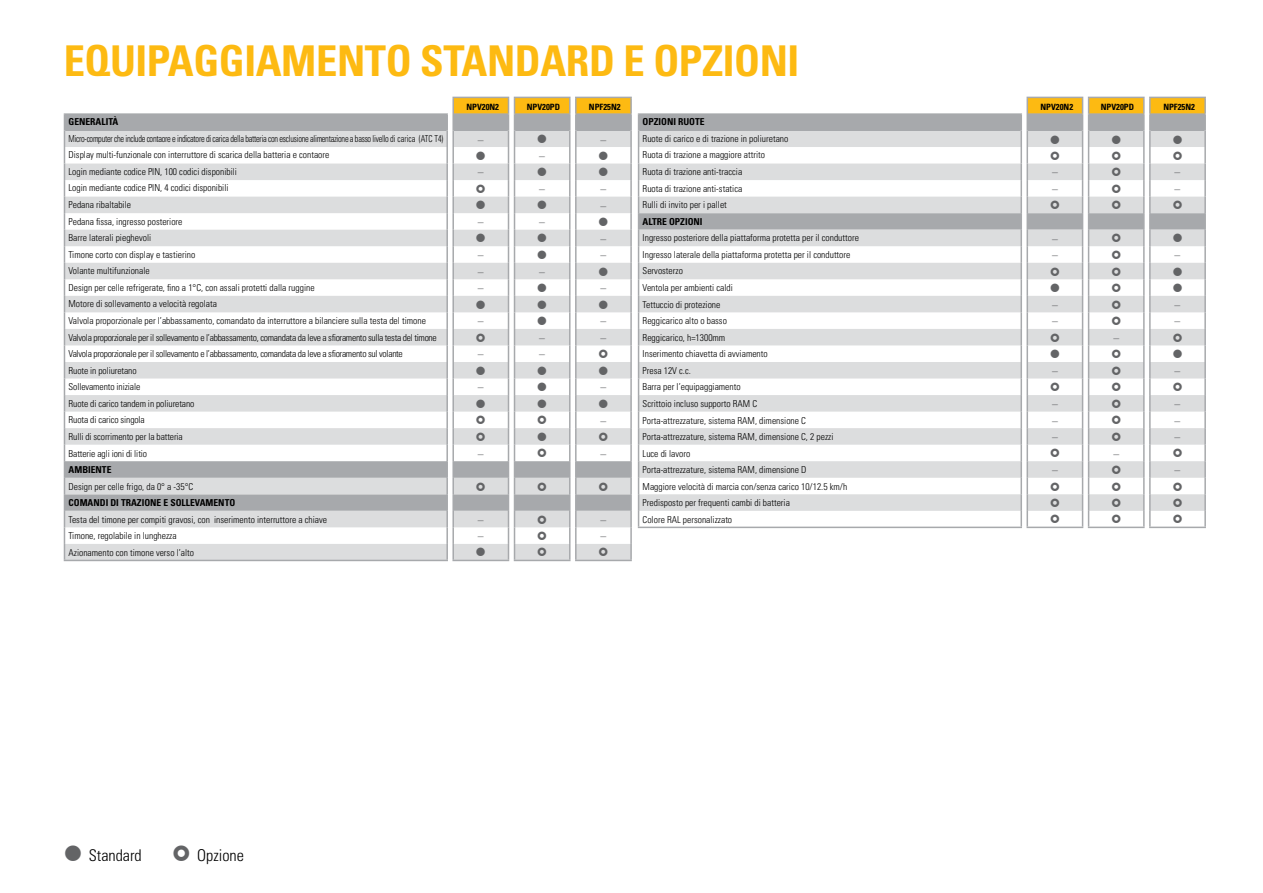
<style>
.page{position:relative;width:1263px;height:893px;background:#fff}
.page>*{position:absolute;margin:0;border:0;box-sizing:border-box;transform-origin:0 0}
.t1{font:42.45px "Univers LTCYR 67 Bold Cond";letter-spacing:-.01em;color:#fdba12}
.t2{font:16.2px "Univers LTCYR 47 Light Cond";color:#000}
.t3{font:11.7px/16.5px "Univers LTCYR 47 Light Cond";color:#636466}
.t4{font:9.6px/16.5px "Univers LTCYR 47 Light Cond";color:#000;scale:.86 1}
.t5{font:9.6px/16.5px "Univers LTCYR 47 Light Cond";color:#000}
.t6{font:9.6px "Univers LTCYR 67 Bold Cond";color:#000}
.t7{font:8.7px "Univers LTCYR 67 Bold Cond";color:#000}
</style>
<div class="page">
<hr style="left:64px;top:560px;width:384px;height:1px;background:#a7a9ac">
<hr style="left:452px;top:560px;width:57px;height:1px;background:#a7a9ac">
<hr style="left:514px;top:560px;width:56px;height:1px;background:#a7a9ac">
<hr style="left:575px;top:560px;width:57px;height:1px;background:#a7a9ac">
<hr style="left:638px;top:527px;width:384px;height:1px;background:#a7a9ac">
<hr style="left:1026px;top:527px;width:57px;height:1px;background:#a7a9ac">
<hr style="left:1088px;top:527px;width:56px;height:1px;background:#a7a9ac">
<hr style="left:1149px;top:527px;width:57px;height:1px;background:#a7a9ac">
<svg style="left:64px;top:97px;width:568px;height:463px"></svg>
<svg style="left:638px;top:97px;width:568px;height:430px"></svg>
<h1 class="t1" style="left:64px;top:35px;width:737px">EQUIPAGGIAMENTO STANDARD E OPZIONI</h1>
<p class="t6" style="left:69px;top:116px;width:51px">GENERALITÀ</p>
<p class="t4" style="left:69px;top:130px;width:437px">Micro-computer che include contaore e indicatore di carica della batteria con esclusione alimentazione a basso livello di carica (ATC T4)<br>Display multi-funzionale con interruttore di scarica della batteria e contaore<br>Login mediante codice PIN, 100 codici disponibili<br>Login mediante codice PIN, 4 codici disponibili<br>Pedana ribaltabile<br>Pedana fissa, ingresso posteriore<br>Barre laterali pieghevoli<br>Timone corto con display e tastierino<br>Volante multifunzionale<br>Design per celle refrigerate, fino a 1°C, con assali protetti dalla ruggine<br>Motore di sollevamento a velocità regolata<br>Valvola proporzionale per l’abbassamento, comandato da interruttore a bilanciere sulla testa del timone Valvola proporzionale per il sollevamento e l’abbassamento, comandata da leve a sfioramento sulla testa del timone Valvola proporzionale per il sollevamento e l’abbassamento, comandata da leve a sfioramento sul volante<br>Ruote in poliuretano<br>Sollevamento iniziale<br>Ruote di carico tandem in poliuretano<br>Ruota di carico singola<br>Rulli di scorrimento per la batteria<br>Batterie agli ioni di litio</p>
<p class="t6" style="left:69px;top:464px;width:44px">AMBIENTE</p>
<p class="t5" style="left:69px;top:478px;width:126px">Design per celle frigo, da 0° a -35°C</p>
<p class="t6" style="left:69px;top:497px;width:168px">COMANDI DI TRAZIONE E SOLLEVAMENTO</p>
<p class="t5" style="left:69px;top:511px;width:260px">Testa del timone per compiti gravosi, con inserimento interruttore a chiave<br>Timone, regolabile in lunghezza<br>Azionamento con timone verso l’alto</p>
<p class="t7" style="left:466px;top:101px;width:34px">NPV20N2</p>
<p class="t7" style="left:527px;top:101px;width:35px">NPV20PD</p>
<p class="t7" style="left:589px;top:101px;width:33px">NPF25N2</p>
<p class="t3" style="left:478px;top:131px;width:7px">–</p>
<p class="t3" style="left:600px;top:131px;width:7px">–</p>
<p class="t3" style="left:539px;top:147px;width:7px">–</p>
<p class="t3" style="left:539px;top:180px;width:7px">–</p>
<p class="t3" style="left:600px;top:180px;width:7px">– –</p>
<p class="t3" style="left:478px;top:213px;width:7px">–</p>
<p class="t3" style="left:539px;top:213px;width:7px">–</p>
<p class="t3" style="left:600px;top:230px;width:7px">–</p>
<p class="t3" style="left:478px;top:246px;width:7px">–</p>
<p class="t3" style="left:600px;top:246px;width:7px">–</p>
<p class="t3" style="left:478px;top:263px;width:7px">–</p>
<p class="t3" style="left:539px;top:263px;width:7px">–</p>
<p class="t3" style="left:478px;top:279px;width:7px">–</p>
<p class="t3" style="left:600px;top:279px;width:7px">–</p>
<p class="t3" style="left:478px;top:312px;width:7px">–</p>
<p class="t3" style="left:600px;top:312px;width:7px">–</p>
<p class="t3" style="left:539px;top:329px;width:7px">–</p>
<p class="t3" style="left:600px;top:329px;width:7px">–</p>
<p class="t3" style="left:478px;top:345px;width:7px">–</p>
<p class="t3" style="left:539px;top:345px;width:7px">–</p>
<p class="t3" style="left:478px;top:378px;width:7px">–</p>
<p class="t3" style="left:600px;top:378px;width:7px">–</p>
<p class="t3" style="left:600px;top:411px;width:7px">–</p>
<p class="t3" style="left:478px;top:445px;width:7px">–</p>
<p class="t3" style="left:600px;top:445px;width:7px">–</p>
<p class="t3" style="left:478px;top:511px;width:7px">–</p>
<p class="t3" style="left:600px;top:511px;width:7px">–</p>
<p class="t3" style="left:478px;top:527px;width:7px">–</p>
<p class="t3" style="left:600px;top:527px;width:7px">–</p>
<p class="t6" style="left:643px;top:116px;width:64px">OPZIONI RUOTE</p>
<p class="t5" style="left:643px;top:130px;width:147px">Ruote di carico e di trazione in poliuretano Ruota di trazione a maggiore attrito<br>Ruota di trazione anti-traccia<br>Ruota di trazione anti-statica<br>Rulli di invito per i pallet</p>
<p class="t6" style="left:643px;top:215px;width:61px">ALTRE OPZIONI</p>
<p class="t5" style="left:643px;top:229px;width:218px">Ingresso posteriore della piattaforma protetta per il conduttore Ingresso laterale della piattaforma protetta per il conduttore Servosterzo<br>Ventola per ambienti caldi<br>Tettuccio di protezione<br>Reggicarico alto o basso<br>Reggicarico, h=1300mm<br>Inserimento chiavetta di avviamento<br>Presa 12V c.c.<br>Barra per l’equipaggiamento<br>Scrittoio incluso supporto RAM C<br>Porta-attrezzature, sistema RAM, dimensione C Porta-attrezzature, sistema RAM, dimensione C, 2 pezzi<br>Luce di lavoro<br>Porta-attrezzature, sistema RAM, dimensione D<br>Maggiore velocità di marcia con/senza carico 10/12.5 km/h Predisposto per frequenti cambi di batteria<br>Colore RAL personalizzato</p>
<h2 class="t2" style="left:89px;top:844px;width:54px">Standard</h2>
<h2 class="t2" style="left:197px;top:844px;width:48px">Opzione</h2>
<p class="t7" style="left:1040px;top:101px;width:34px">NPV20N2</p>
<p class="t7" style="left:1101px;top:101px;width:35px">NPV20PD</p>
<p class="t7" style="left:1163px;top:101px;width:33px">NPF25N2</p>
<p class="t3" style="left:1052px;top:180px;width:7px">–</p>
<p class="t3" style="left:1174px;top:180px;width:7px">–</p>
<p class="t3" style="left:1052px;top:230px;width:7px">– –</p>
<p class="t3" style="left:1174px;top:246px;width:7px">–</p>
<p class="t3" style="left:1052px;top:296px;width:7px">–</p>
<p class="t3" style="left:1174px;top:296px;width:7px">–</p>
<p class="t3" style="left:1052px;top:312px;width:7px">–</p>
<p class="t3" style="left:1174px;top:312px;width:7px">–</p>
<p class="t3" style="left:1113px;top:329px;width:7px">–</p>
<p class="t3" style="left:1052px;top:362px;width:7px">–</p>
<p class="t3" style="left:1174px;top:362px;width:7px">–</p>
<p class="t3" style="left:1052px;top:395px;width:7px">–</p>
<p class="t3" style="left:1174px;top:395px;width:7px">–</p>
<p class="t3" style="left:1052px;top:412px;width:7px">–</p>
<p class="t3" style="left:1174px;top:412px;width:7px">–</p>
<p class="t3" style="left:1052px;top:428px;width:7px">–</p>
<p class="t3" style="left:1174px;top:428px;width:7px">–</p>
<p class="t3" style="left:1113px;top:445px;width:7px">–</p>
<p class="t3" style="left:1052px;top:461px;width:7px">–</p>
<p class="t3" style="left:1174px;top:461px;width:7px">–</p>
</div>
